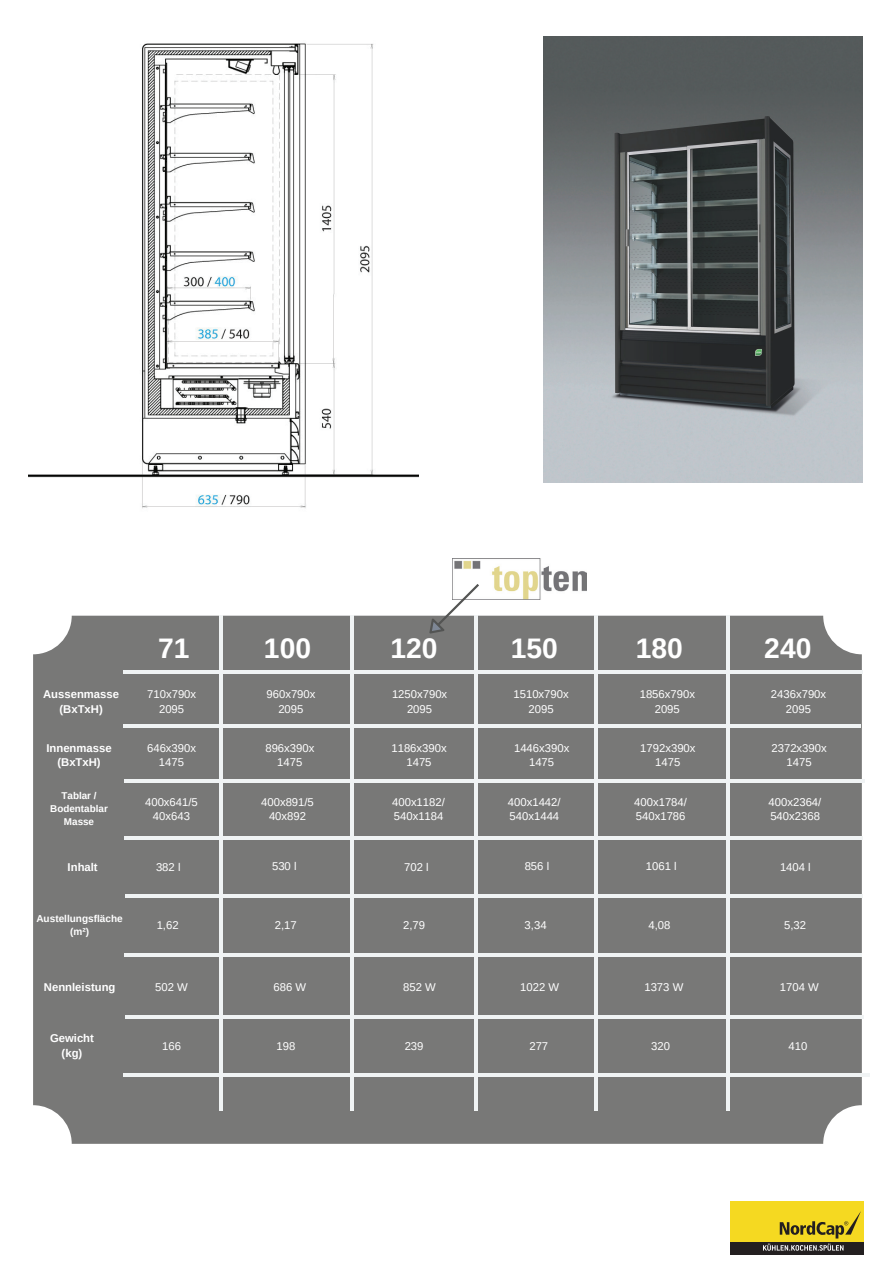
<style>
.page{position:relative;width:893px;height:1263px;background:#fff}
.page>*{position:absolute;margin:0;border:0;box-sizing:border-box;transform-origin:0 0}
.t1{font:700 28.2px "Arimo";color:#fff}
.t2{font:11.25px/14.9px "Arimo";color:#fff;text-align:center}
.t3{font:700 11.25px/14.9px "Arimo";color:#fff;text-align:center}
.t4{font:700 10.05px/13.2px "Arimo";color:#fff;text-align:center}
.t5{font:700 9.9px/13.4px "Arimo";color:#fff;text-align:center}
</style>
<div class="page">
<img style="left:452px;top:559px;width:134px;height:40px">
<div style="left:33px;top:616px;width:829px;height:528px;background:#787877;border-radius:39px"></div>
<hr style="left:219px;top:616px;width:4px;height:495px;background:#f0f3f4">
<hr style="left:350px;top:616px;width:3px;height:495px;background:#f0f3f4">
<hr style="left:594px;top:616px;width:3px;height:495px;background:#f0f3f4">
<hr style="left:474px;top:616px;width:4px;height:495px;background:#f0f3f4">
<hr style="left:726px;top:616px;width:4px;height:495px;background:#f0f3f4">
<hr style="left:123px;top:670px;width:740px;height:4px;background:#f0f3f4">
<hr style="left:124px;top:724px;width:737px;height:4px;background:#f0f3f4">
<hr style="left:124px;top:779px;width:741px;height:4px;background:#f0f3f4">
<svg style="left:124px;top:835px;width:739px;height:4px;fill:#f0f3f4"></svg>
<hr style="left:125px;top:894px;width:738px;height:4px;background:#f0f3f4">
<hr style="left:124px;top:953px;width:738px;height:3px;background:#f0f3f4">
<hr style="left:125px;top:1015px;width:739px;height:3px;background:#f0f3f4">
<hr style="left:123px;top:1073px;width:747px;height:3px;background:#f0f3f4">
<svg style="left:429px;top:584px;width:50px;height:49px"></svg>
<img style="left:544px;top:37px;width:318px;height:446px">
<img style="left:29px;top:43px;width:390px;height:466px">
<div style="left:730px;top:1241px;width:134px;height:14px;background:#231f20"></div>
<div style="left:730px;top:1201px;width:134px;height:40px;background:#f5d921"></div>
<svg style="left:763px;top:1211px;width:98px;height:39px"></svg>
<p class="t3" style="left:43px;top:687px;width:77px">Aussenmasse (BxTxH)</p>
<p class="t3" style="left:46px;top:740px;width:67px">Innenmasse (BxTxH)</p>
<p class="t5" style="left:50px;top:789px;width:59px">Tablar /<br>Bodentablar<br>Masse</p>
<p class="t3" style="left:68px;top:859px;width:32px">Inhalt</p>
<h1 class="t1" style="left:158px;top:629px;width:33px">71</h1>
<h1 class="t1" style="left:264px;top:629px;width:49px">100</h1>
<h1 class="t1" style="left:391px;top:629px;width:49px">120</h1>
<h1 class="t1" style="left:511px;top:629px;width:49px">150</h1>
<h1 class="t1" style="left:636px;top:629px;width:49px">180</h1>
<h1 class="t1" style="left:764px;top:629px;width:49px">240</h1>
<p class="t2" style="left:147px;top:686px;width:50px">710x790x<br>2095</p>
<p class="t2" style="left:267px;top:686px;width:50px">960x790x<br>2095</p>
<p class="t2" style="left:392px;top:686px;width:57px">1250x790x<br>2095</p>
<p class="t2" style="left:513px;top:686px;width:57px">1510x790x<br>2095</p>
<p class="t2" style="left:640px;top:686px;width:57px">1856x790x<br>2095</p>
<p class="t2" style="left:771px;top:686px;width:57px">2436x790x<br>2095</p>
<p class="t2" style="left:147px;top:740px;width:50px">646x390x<br>1475</p>
<p class="t2" style="left:265px;top:740px;width:50px">896x390x<br>1475</p>
<p class="t2" style="left:391px;top:740px;width:57px">1186x390x<br>1475</p>
<p class="t2" style="left:514px;top:740px;width:57px">1446x390x<br>1475</p>
<p class="t2" style="left:640px;top:740px;width:57px">1792x390x<br>1475</p>
<p class="t2" style="left:771px;top:740px;width:57px">2372x390x<br>1475</p>
<p class="t2" style="left:145px;top:794px;width:54px">400x641/5<br>40x643</p>
<p class="t2" style="left:261px;top:794px;width:54px">400x891/5<br>40x892</p>
<p class="t2" style="left:392px;top:794px;width:54px;text-align:left">400x1182/<br>540x1184</p>
<p class="t2" style="left:508px;top:794px;width:54px;text-align:left">400x1442/<br>540x1444</p>
<p class="t2" style="left:634px;top:794px;width:54px;text-align:left">400x1784/<br>540x1786</p>
<p class="t2" style="left:769px;top:794px;width:54px;text-align:left">400x2364/<br>540x2368</p>
<p class="t2" style="left:156px;top:859px;width:26px">382 l</p>
<p class="t2" style="left:272px;top:859px;width:26px">530 l</p>
<p class="t2" style="left:404px;top:859px;width:26px">702 l</p>
<p class="t2" style="left:525px;top:859px;width:26px">856 l</p>
<p class="t2" style="left:646px;top:859px;width:32px">1061 l</p>
<p class="t2" style="left:780px;top:859px;width:32px">1404 l</p>
<p class="t4" style="left:36px;top:912px;width:88px">Austellungsfläche (m²)</p>
<p class="t2" style="left:157px;top:918px;width:23px">1,62</p>
<p class="t2" style="left:275px;top:918px;width:23px">2,17</p>
<p class="t2" style="left:403px;top:917px;width:23px">2,79</p>
<p class="t2" style="left:525px;top:917px;width:23px">3,34</p>
<p class="t2" style="left:648px;top:917px;width:23px">4,08</p>
<p class="t2" style="left:784px;top:918px;width:23px">5,32</p>
<p class="t3" style="left:44px;top:979px;width:73px">Nennleistung</p>
<p class="t3" style="left:50px;top:1031px;width:45px">Gewicht (kg)</p>
<p class="t2" style="left:155px;top:979px;width:34px">502 W</p>
<p class="t2" style="left:273px;top:979px;width:34px">686 W</p>
<p class="t2" style="left:403px;top:979px;width:34px">852 W</p>
<p class="t2" style="left:520px;top:979px;width:40px">1022 W</p>
<p class="t2" style="left:644px;top:979px;width:40px">1373 W</p>
<p class="t2" style="left:780px;top:979px;width:40px">1704 W</p>
<p class="t2" style="left:162px;top:1039px;width:20px">166</p>
<p class="t2" style="left:276px;top:1039px;width:20px">198</p>
<p class="t2" style="left:405px;top:1039px;width:20px">239</p>
<p class="t2" style="left:529px;top:1039px;width:20px">277</p>
<p class="t2" style="left:651px;top:1039px;width:20px">320</p>
<p class="t2" style="left:788px;top:1039px;width:20px">410</p>
</div>
